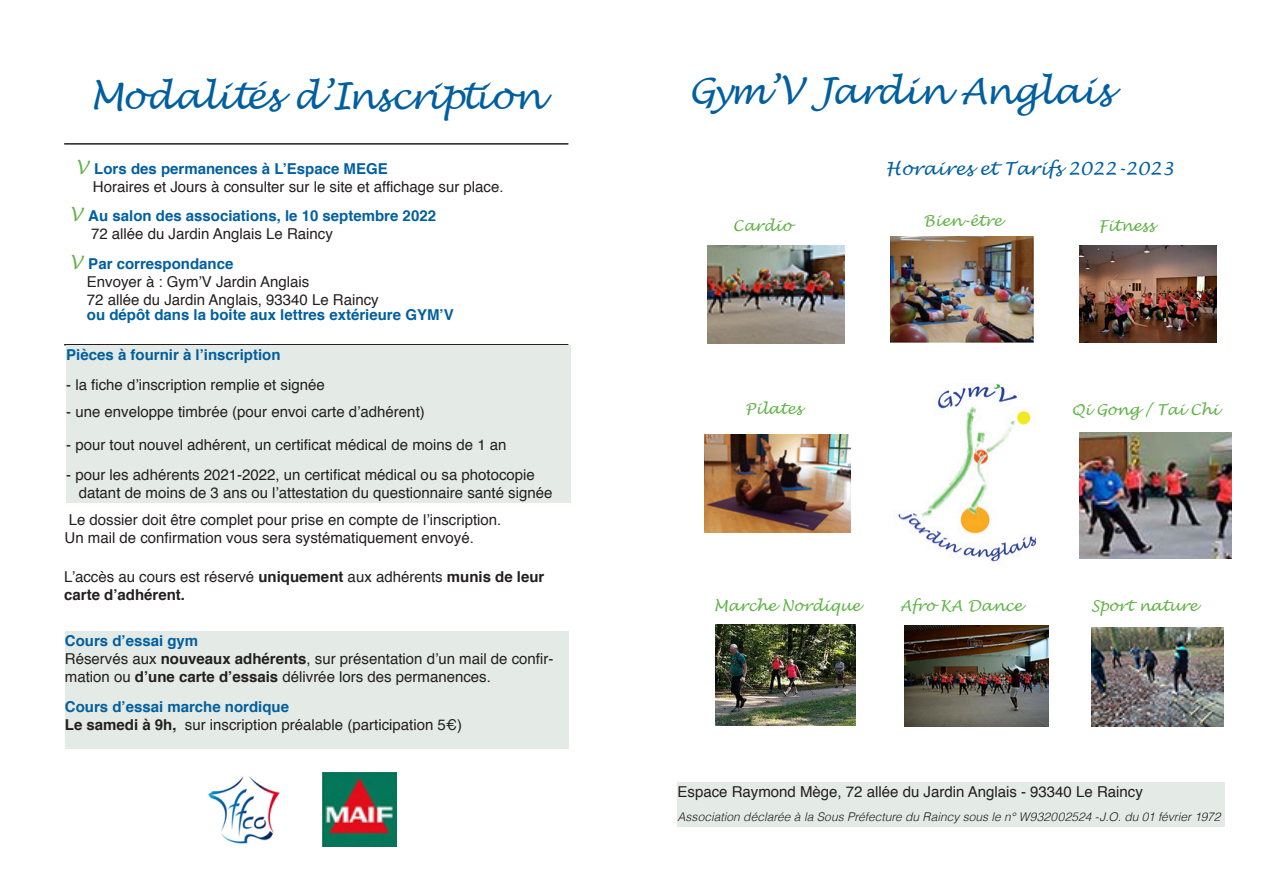
<style>
.page{position:relative;width:1263px;height:893px;background:#fff}
.page>*{position:absolute;margin:0;border:0;box-sizing:border-box;transform-origin:0 0}
.t1{font:italic 36px "Lucida Handwriting";letter-spacing:-.02em;color:#015fa0}
.t2{font:italic 18px "Lucida Handwriting";color:#015fa0}
.t3{font:15px/18px "Helvetica";color:#231f20}
.t4{font:700 15px/18px "Helvetica";color:#015fa0}
.t5{font:italic 15px "Lucida Handwriting";color:#60b346}
.t6{font:700 15px/18px "Helvetica";color:#231f20}
.t7{font:italic 300 12px "Helvetica";color:#231f20}
.s1{font-family:"Lucida Handwriting";font-style:italic;font-size:18px;color:#60b346}
.s2{font-weight:700;color:#015fa0}
.s3{font-family:"Lucida Handwriting";font-weight:400;font-style:italic;font-size:18px;color:#60b346}
.s4{font-weight:400;color:#231f20}
.s5{font-weight:400}
.s6{font-weight:700}
</style>
<div class="page">
<hr style="left:64px;top:143px;width:504px;height:2px;background:#231f20">
<hr style="left:64px;top:344px;width:504px;height:1px;background:#231f20">
<div style="left:677px;top:783px;width:548px;height:44px;background:#e4eae5"></div>
<img style="left:208px;top:776px;width:72px;height:68px">
<img style="left:323px;top:773px;width:73px;height:73px">
<img style="left:715px;top:625px;width:140px;height:100px">
<img style="left:1079px;top:246px;width:138px;height:96px">
<img style="left:708px;top:246px;width:136px;height:97px">
<img style="left:890px;top:237px;width:143px;height:106px">
<img style="left:705px;top:435px;width:145px;height:98px">
<img style="left:894px;top:383px;width:142px;height:183px">
<img style="left:1079px;top:433px;width:153px;height:125px">
<div style="left:66px;top:345px;width:504px;height:158px;background:#e4eae5"></div>
<div style="left:65px;top:631px;width:503px;height:118px;background:#e4eae5"></div>
<img style="left:1091px;top:628px;width:132px;height:99px">
<img style="left:905px;top:626px;width:143px;height:100px">
<p class="t1" style="left:90px;top:75px;width:454px">Modalités d’Inscription</p>
<p class="t3" style="left:93px;top:160px;width:412px;text-indent:-17px"><span class="s1">V</span> <span class="s2">Lors des permanences à L’Espace MEGE<br></span>Horaires et Jours à consulter sur le site et affichage sur place.</p>
<p class="t4" style="left:91px;top:207px;width:346px;text-indent:-21px"><span class="s3">V</span> Au salon des associations, le 10 septembre 2022<br><span class="s4">72 allée du Jardin Anglais Le Raincy</span></p>
<p class="t3" style="left:87px;top:255px;width:293px;text-indent:-17px"><span class="s1">V</span> <span class="s2">Par correspondance<br></span>Envoyer à : Gym’V Jardin Anglais<br>72 allée du Jardin Anglais, 93340 Le Raincy</p>
<p class="t4" style="left:87px;top:306px;width:368px">ou dépôt dans la boite aux lettres extérieure GYM’V</p>
<p class="t4" style="left:66px;top:346px;width:216px">Pièces à fournir à l’inscription</p>
<p class="t3" style="left:66px;top:376px;width:260px">- la fiche d’inscription remplie et signée</p>
<p class="t3" style="left:66px;top:403px;width:360px">- une enveloppe timbrée (pour envoi carte d’adhérent)</p>
<p class="t3" style="left:66px;top:436px;width:442px">- pour tout nouvel adhérent, un certificat médical de moins de 1 an</p>
<p class="t3" style="left:79px;top:466px;width:475px;text-indent:-13px">- pour les adhérents 2021-2022, un certificat médical ou sa photocopie datant de moins de 3 ans ou l’attestation du questionnaire santé signée</p>
<p class="t3" style="left:65px;top:511px;width:438px">Le dossier doit être complet pour prise en compte de l’inscription.<br>Un mail de confirmation vous sera systématiquement envoyé.</p>
<p class="t6" style="left:64px;top:568px;width:482px"><span class="s5">L’accès au cours est réservé</span> uniquement <span class="s5">aux adhérents</span> munis de leur carte d’adhérent.</p>
<p class="t3" style="left:65px;top:632px;width:490px"><span class="s2">Cours d’essai gym<br></span>Réservés aux <span class="s6">nouveaux adhérents</span>, sur présentation d’un mail de confir&shy;mation ou <span class="s6">d’une carte d’essais</span> délivrée lors des permanences.</p>
<p class="t3" style="left:65px;top:698px;width:399px"><span class="s2">Cours d’essai marche nordique<br></span><span class="s6">Le samedi à 9h,</span> sur inscription préalable (participation 5€)</p>
<p class="t1" style="left:688px;top:69px;width:425px">Gym’V Jardin Anglais</p>
<p class="t2" style="left:885px;top:158px;width:290px">Horaires et Tarifs 2022-2023</p>
<p class="t5" style="left:733px;top:217px;width:61px">Cardio</p>
<p class="t5" style="left:923px;top:212px;width:80px">Bien-être</p>
<p class="t5" style="left:1098px;top:217px;width:58px">Fitness</p>
<p class="t5" style="left:745px;top:399px;width:58px">Pilates</p>
<p class="t5" style="left:1071px;top:400px;width:149px">Qi Gong / Tai Chi</p>
<p class="t5" style="left:714px;top:596px;width:148px">Marche Nordique</p>
<p class="t5" style="left:900px;top:597px;width:123px">Afro KA Dance</p>
<p class="t5" style="left:1091px;top:596px;width:108px">Sport nature</p>
<p class="t3" style="left:677px;top:783px;width:467px">Espace Raymond Mège, 72 allée du Jardin Anglais - 93340 Le Raincy</p>
<p class="t7" style="left:677px;top:807px;width:544px">Association déclarée à la Sous Préfecture du Raincy sous le n° W932002524 -J.O. du 01 février 1972</p>
</div>
